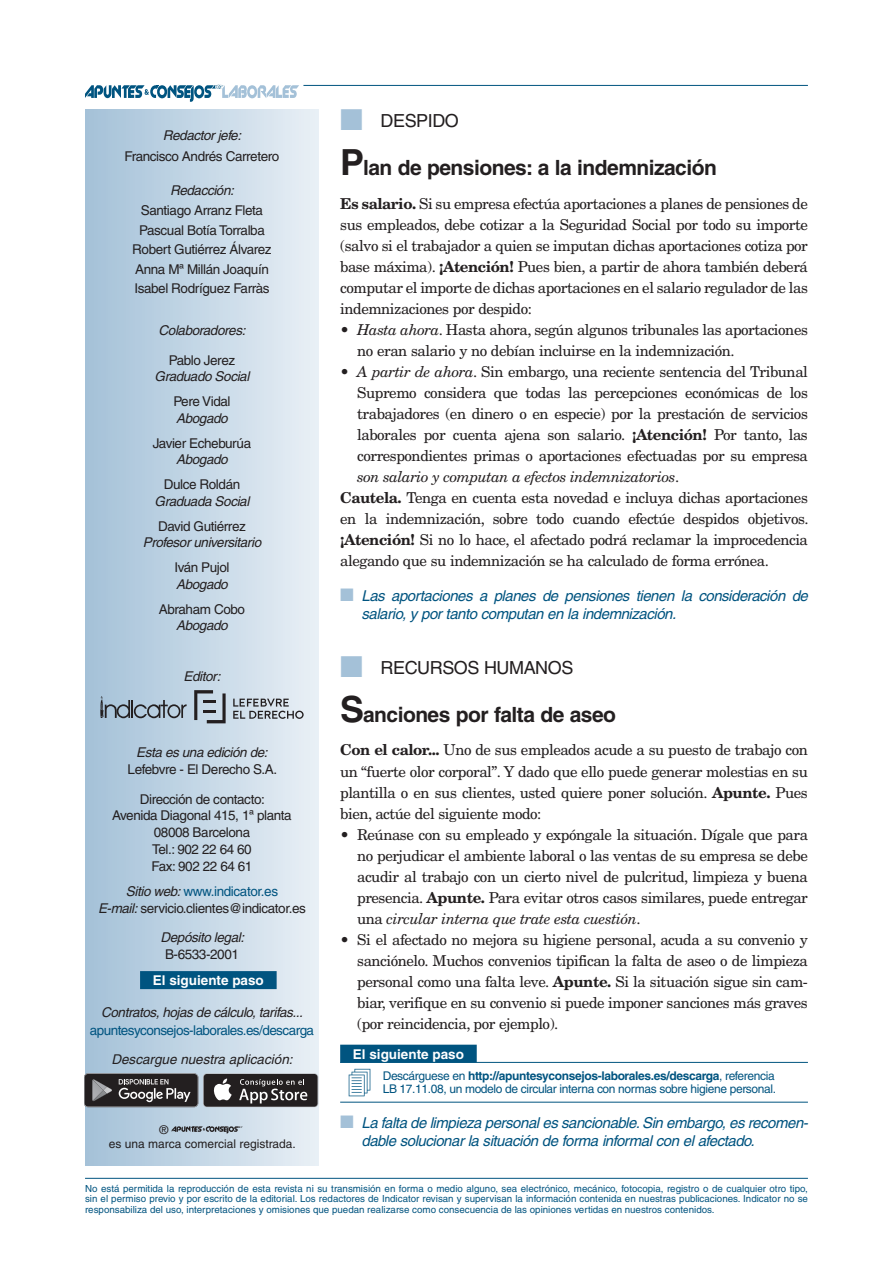
<style>
.page{position:relative;width:893px;height:1263px;background:#fff}
.page>*{position:absolute;margin:0;border:0;box-sizing:border-box;transform-origin:0 0}
.t1{font:700 21px "Helvetica";letter-spacing:-.025em;color:#231f20}
.t2{font:18px "Helvetica";letter-spacing:-.025em;color:#231f20}
.t3{font:15px/21px "New Century Schlbk";letter-spacing:-.03em;color:#231f20;text-align:justify}
.t4{font:italic 15px/18px "Helvetica";letter-spacing:-.03em;color:#005480}
.t5{font:italic 15px "New Century Schlbk";letter-spacing:-.03em;color:#231f20}
.t6{font:13.5px/19.5px "Helvetica";letter-spacing:-.03em;color:#231f20;text-align:center}
.t7{font:italic 13.5px "Helvetica";letter-spacing:-.03em;color:#231f20}
.t8{font:13.5px "Helvetica";letter-spacing:-.04em;color:#005480}
.t9{font:700 13.5px "Helvetica";color:#fff}
.t10{font:italic 13.5px "Helvetica";color:#231f20}
.t11{font:12px/13.5px "Helvetica";letter-spacing:-.03em;color:#005480}
.t12{font:12px/14.4px "Helvetica";color:#231f20}
.t13{font:9.75px/10.5px "Helvetica";color:#005480;text-align:justify}
.s1{font-style:italic}
.s2{color:#005480}
.s3{color:#a4c1d8}
.s4{font-size:36px}
.s5{font-weight:700}
.s6{font-style:normal}
</style>
<div class="page">
<hr style="left:303px;top:85px;width:505px;height:1px;background:#005480">
<hr style="left:85px;top:1178px;width:723px;height:1px;background:#005480">
<svg style="left:85px;top:85px;width:214px;height:17px"></svg>
<div style="left:340px;top:1045px;width:137px;height:18px;background:#005480"></div>
<hr style="left:340px;top:1062px;width:468px;height:1px;background:#005480">
<hr style="left:340px;top:1102px;width:468px;height:1px;background:#005480">
<div style="left:85px;top:109px;width:234px;height:1056px;background:linear-gradient(to right,#a3c0d7,#e8eff6)"></div>
<div style="left:140px;top:971px;width:137px;height:18px;background:#005480"></div>
<svg style="left:233px;top:699px;width:71px;height:20px"></svg>
<svg style="left:194px;top:690px;width:32px;height:33px"></svg>
<svg style="left:100px;top:696px;width:87px;height:22px;background:#8fa0af"></svg>
<svg style="left:84px;top:1073px;width:234px;height:34px;background:#4e4b4d"></svg>
<svg style="left:172px;top:1126px;width:71px;height:7px"></svg>
<svg style="left:348px;top:1068px;width:23px;height:29px"></svg>
<svg style="left:349px;top:1069px;width:21px;height:27px"></svg>
<p class="t7" style="left:163px;top:128px;width:80px">Redactor jefe:</p>
<p class="t6" style="left:125px;top:147px;width:156px">Francisco Andrés Carretero</p>
<p class="t7" style="left:170px;top:182px;width:65px">Redacción:</p>
<p class="t6" style="left:132px;top:201px;width:141px">Santiago Arranz Fleta<br>Pascual Botía Torralba<br>Robert Gutiérrez Álvarez<br>Anna Mª Millán Joaquín<br>Isabel Rodríguez Farràs</p>
<p class="t7" style="left:159px;top:323px;width:88px">Colaboradores:</p>
<p class="t6" style="left:169px;top:350px;width:68px">Pablo Jerez</p>
<p class="t7" style="left:155px;top:369px;width:96px">Graduado Social</p>
<p class="t6" style="left:173px;top:392px;width:59px">Pere Vidal</p>
<p class="t7" style="left:176px;top:410px;width:53px">Abogado</p>
<p class="t6" style="left:153px;top:433px;width:100px">Javier Echeburúa</p>
<p class="t7" style="left:176px;top:452px;width:53px">Abogado</p>
<p class="t6" style="left:164px;top:475px;width:78px">Dulce Roldán</p>
<p class="t7" style="left:155px;top:493px;width:96px">Graduada Social</p>
<p class="t6" style="left:158px;top:516px;width:89px">David Gutiérrez</p>
<p class="t7" style="left:143px;top:535px;width:120px">Profesor universitario</p>
<p class="t6" style="left:174px;top:558px;width:57px">Iván Pujol</p>
<p class="t7" style="left:176px;top:576px;width:53px">Abogado</p>
<p class="t6" style="left:159px;top:599px;width:88px">Abraham Cobo</p>
<p class="t7" style="left:176px;top:618px;width:53px">Abogado</p>
<p class="t7" style="left:183px;top:668px;width:38px">Editor:</p>
<p class="t7" style="left:136px;top:745px;width:133px">Esta es una edición de:</p>
<p class="t6" style="left:128px;top:754px;width:149px;line-height:29.5px">Lefebvre - El Derecho S.A.<br>Dirección de contacto:</p>
<p class="t6" style="left:112px;top:807px;width:181px;line-height:16.8px">Avenida Diagonal 415, 1ª planta<br>08008 Barcelona<br>Tel. : 902 22 64 60<br>Fax: 902 22 64 61</p>
<p class="t6" style="left:98px;top:883px;width:209px;line-height:16.8px"><span class="s1">Sitio web:</span> <span class="s2">www. indicator. es<br></span><span class="s1">E-mail:</span> servicio. clientes@indicator. es</p>
<p class="t7" style="left:161px;top:930px;width:85px">Depósito legal:</p>
<p class="t6" style="left:165px;top:945px;width:75px">B-6533-2001</p>
<p class="t9" style="left:153px;top:972px;width:113px">El siguiente paso</p>
<p class="t7" style="left:101px;top:1004px;width:203px">Contratos, hojas de cálculo, tarifas...</p>
<p class="t8" style="left:90px;top:1023px;width:226px">apuntesyconsejos-laborales. es/descarga</p>
<p class="t10" style="left:111px;top:1051px;width:183px">Descargue nuestra aplicación:</p>
<p class="t12" style="left:109px;top:1122px;width:187px;text-indent:51px">®<br>es una marca comercial registrada.</p>
<p class="t2" style="left:340px;top:110px;width:120px"><span class="s3">■</span> DESPIDO</p>
<h1 class="t1" style="left:340px;top:155px;width:378px"><span class="s4">P</span>lan de pensiones: a la indemnización</h1>
<p class="t3" style="left:340px;top:193px;width:469px"><span class="s5">Es salario.</span> Si su empresa efectúa aportaciones a planes de pensiones de sus empleados, debe cotizar a la Seguridad Social por todo su importe (salvo si el trabajador a quien se imputan dichas aportaciones cotiza por base máxima). <span class="s5">¡Atención!</span> Pues bien, a partir de ahora también deberá computar el importe de dichas aportaciones en el salario regulador de las indemnizaciones por despido:</p>
<p class="t3" style="left:357px;top:319px;width:452px;text-indent:-17px"><span class="s1">• Hasta ahora</span>. Hasta ahora, según algunos tribunales las aportaciones no eran salario y no debían incluirse en la indemnización.</p>
<p class="t3" style="left:340px;top:361px;width:469px"><span class="s1">• A partir de ahora</span>. Sin embargo, una reciente sentencia del Tribunal</p>
<p class="t3" style="left:357px;top:382px;width:452px">Supremo considera que todas las percepciones económicas de los</p>
<p class="t3" style="left:357px;top:403px;width:452px">trabajadores (en dinero o en especie) por la prestación de servicios</p>
<p class="t3" style="left:357px;top:424px;width:452px">laborales por cuenta ajena son salario. <span class="s5">¡Atención!</span> Por tanto, las</p>
<p class="t3" style="left:357px;top:445px;width:452px">correspondientes primas o aportaciones efectuadas por su empresa</p>
<p class="t5" style="left:357px;top:467px;width:323px">son salario y computan a efectos indemnizatorios<span class="s6">.</span></p>
<p class="t3" style="left:340px;top:487px;width:469px"><span class="s5">Cautela.</span> Tenga en cuenta esta novedad e incluya dichas aportaciones</p>
<p class="t3" style="left:340px;top:508px;width:470px">en la indemnización, sobre todo cuando efectúe despidos objetivos.</p>
<p class="t3" style="left:340px;top:529px;width:469px"><span class="s5">¡Atención!</span> Si no lo hace, el afectado podrá reclamar la improcedencia</p>
<p class="t3" style="left:340px;top:550px;width:430px">alegando que su indemnización se ha calculado de forma errónea.</p>
<p class="t4" style="left:361px;top:586px;width:448px;text-indent:-21px"><span class="s3">■</span> Las aportaciones a planes de pensiones tienen la consideración de salario, y por tanto computan en la indemnización.</p>
<p class="t2" style="left:340px;top:657px;width:235px"><span class="s3">■</span> RECURSOS HUMANOS</p>
<h1 class="t1" style="left:340px;top:701px;width:277px"><span class="s4">S</span>anciones por falta de aseo</h1>
<p class="t3" style="left:340px;top:740px;width:469px"><span class="s5">Con el calor...</span> Uno de sus empleados acude a su puesto de trabajo con un “fuerte olor corporal”. Y dado que ello puede generar molestias en su plantilla o en sus clientes, usted quiere poner solución. <span class="s5">Apunte.</span> Pues bien, actúe del siguiente modo:</p>
<p class="t3" style="left:357px;top:824px;width:452px;text-indent:-17px">• Reúnase con su empleado y expóngale la situación. Dígale que para no perjudicar el ambiente laboral o las ventas de su empresa se debe acudir al trabajo con un cierto nivel de pulcritud, limpieza y buena presencia. <span class="s5">Apunte.</span> Para evitar otros casos similares, puede entregar una <span class="s1">circular interna que trate esta cuestión</span>.</p>
<p class="t3" style="left:357px;top:929px;width:452px;text-indent:-17px">• Si el afectado no mejora su higiene personal, acuda a su convenio y sanciónelo. Muchos convenios tipifican la falta de aseo o de limpieza personal como una falta leve. <span class="s5">Apunte.</span> Si la situación sigue sin cam&shy;biar, verifique en su convenio si puede imponer sanciones más graves (por reincidencia, por ejemplo).</p>
<p class="t9" style="left:353px;top:1046px;width:113px">El siguiente paso</p>
<p class="t11" style="left:383px;top:1069px;width:394px">Descárguese en <span class="s5">http://apuntesyconsejos-laborales.es/descarga</span>, referencia<br>LB 17. 11.08, un modelo de circular interna con normas sobre higiene personal.</p>
<p class="t4" style="left:361px;top:1114px;width:448px;text-indent:-21px"><span class="s3">■</span> La falta de limpieza personal es sancionable. Sin embargo, es recomen&shy;dable solucionar la situación de forma informal con el afectado.</p>
<p class="t13" style="left:85px;top:1183px;width:724px">No está permitida la reproducción de esta revista ni su transmisión en forma o medio alguno, sea electrónico, mecánico, fotocopia, registro o de cualquier otro tipo, sin el permiso previo y por escrito de la editorial. Los redactores de Indicator revisan y supervisan la información contenida en nuestras publicaciones. Indicator no se responsabiliza del uso, interpretaciones y omisiones que puedan realizarse como consecuencia de las opiniones vertidas en nuestros contenidos.</p>
</div>
